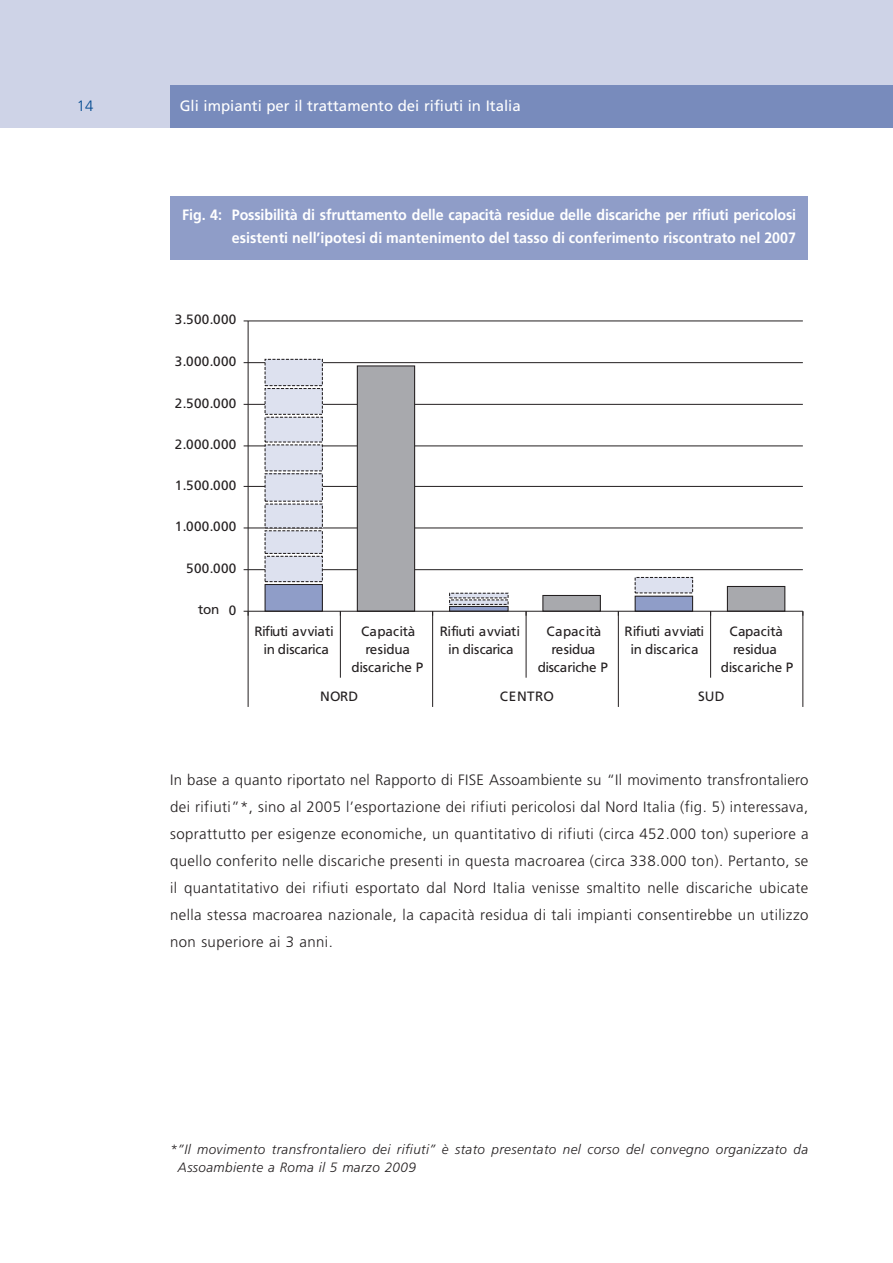
<style>
.page{position:relative;width:893px;height:1263px;background:#fff}
.page>*{position:absolute;margin:0;border:0;box-sizing:border-box;transform-origin:0 0}
.t1{font:300 15px/27px "Frutiger";letter-spacing:.03em;color:#231f20;text-align:justify}
.t2{font:700 15px/22.5px "Frutiger";letter-spacing:-.01em;color:#fff;text-align:right;scale:.95 1}
.t3{font:15px "Frutiger";color:#fff}
.t4{font:300 15px "Frutiger";color:#014990}
.t5{font:13.5px/18px "Frutiger";color:#231f20;text-align:center}
.t6{font:italic 300 13.5px/18px "Frutiger";letter-spacing:.03em;color:#231f20}
</style>
<div class="page">
<div style="left:0;top:0;width:893px;height:128px;background:#ced3e7"></div>
<div style="left:170px;top:85px;width:723px;height:43px;background:#788bbc"></div>
<div style="left:170px;top:196px;width:638px;height:63px;background:#8f9dc8"></div>
<hr style="left:248px;top:569px;width:555px;height:1px;background:#231f20">
<hr style="left:248px;top:528px;width:555px;height:1px;background:#231f20">
<hr style="left:248px;top:486px;width:555px;height:1px;background:#231f20">
<hr style="left:248px;top:446px;width:555px;height:1px;background:#231f20">
<hr style="left:248px;top:404px;width:555px;height:1px;background:#231f20">
<hr style="left:248px;top:362px;width:555px;height:1px;background:#231f20">
<hr style="left:248px;top:321px;width:555px;height:1px;background:#231f20">
<div style="left:265px;top:584px;width:57px;height:27px;background:#8f9dc8"></div>
<div style="left:265px;top:584px;width:58px;height:28px;border:1px solid #231f20"></div>
<div style="left:357px;top:366px;width:58px;height:245px;background:#a8a9ad"></div>
<div style="left:357px;top:365px;width:58px;height:247px;border:1px solid #231f20"></div>
<div style="left:450px;top:606px;width:58px;height:5px;background:#8f9dc8"></div>
<div style="left:449px;top:606px;width:60px;height:6px;border:1px solid #231f20"></div>
<div style="left:543px;top:595px;width:57px;height:16px;background:#a8a9ad"></div>
<div style="left:542px;top:595px;width:59px;height:17px;border:1px solid #231f20"></div>
<div style="left:635px;top:596px;width:58px;height:15px;background:#8f9dc8"></div>
<div style="left:635px;top:596px;width:58px;height:16px;border:1px solid #231f20"></div>
<div style="left:727px;top:586px;width:58px;height:25px;background:#a8a9ad"></div>
<div style="left:727px;top:586px;width:58px;height:26px;border:1px solid #231f20"></div>
<div style="left:635px;top:577px;width:58px;height:16px;background:#dde1ef"></div>
<div style="left:265px;top:531px;width:57px;height:22px;background:#dde1ef"></div>
<div style="left:265px;top:530px;width:58px;height:24px;border:1px dashed #231f20"></div>
<div style="left:450px;top:593px;width:58px;height:5px;background:#dde1ef"></div>
<div style="left:265px;top:474px;width:57px;height:27px;background:#dde1ef"></div>
<div style="left:265px;top:473px;width:58px;height:29px;border:1px dashed #231f20"></div>
<div style="left:265px;top:445px;width:57px;height:26px;background:#dde1ef"></div>
<div style="left:265px;top:417px;width:57px;height:25px;background:#dde1ef"></div>
<div style="left:265px;top:388px;width:57px;height:26px;background:#dde1ef"></div>
<div style="left:265px;top:388px;width:58px;height:27px;border:1px dashed #231f20"></div>
<div style="left:265px;top:359px;width:57px;height:27px;background:#dde1ef"></div>
<div style="left:265px;top:359px;width:58px;height:27px;border:1px dashed #231f20"></div>
<hr style="left:248px;top:321px;width:1px;height:290px;background:#231f20">
<hr style="left:248px;top:611px;width:555px;height:1px;background:#231f20">
<hr style="left:340px;top:611px;width:1px;height:67px;background:#231f20">
<hr style="left:526px;top:611px;width:1px;height:67px;background:#231f20">
<hr style="left:710px;top:611px;width:1px;height:67px;background:#231f20">
<hr style="left:248px;top:611px;width:1px;height:96px;background:#231f20">
<hr style="left:802px;top:611px;width:1px;height:96px;background:#231f20">
<hr style="left:432px;top:611px;width:1px;height:96px;background:#231f20">
<hr style="left:618px;top:611px;width:1px;height:96px;background:#231f20">
<div style="left:265px;top:504px;width:57px;height:24px;background:#dde1ef"></div>
<svg style="left:450px;top:600px;width:58px;height:4px"></svg>
<div style="left:265px;top:556px;width:57px;height:26px;background:#dde1ef"></div>
<div style="left:265px;top:556px;width:58px;height:26px;border:1px dashed #231f20"></div>
<p class="t4" style="left:77px;top:100px;width:18px">14</p>
<p class="t3" style="left:180px;top:100px;width:342px">Gli impianti per il trattamento dei rifiuti in Italia</p>
<p class="t2" style="left:182px;top:205px;width:648px">Fig. 4: Possibilità di sfruttamento delle capacità residue delle discariche per rifiuti pericolosi esistenti nell’ipotesi di mantenimento del tasso di conferimento riscontrato nel 2007</p>
<p class="t5" style="left:175px;top:312px;width:63px">3.500.000</p>
<p class="t5" style="left:175px;top:353px;width:63px">3.000.000</p>
<p class="t5" style="left:175px;top:395px;width:63px">2.500.000</p>
<p class="t5" style="left:175px;top:437px;width:63px">2.000.000</p>
<p class="t5" style="left:175px;top:477px;width:63px">1.500.000</p>
<p class="t5" style="left:175px;top:519px;width:63px">1.000.000</p>
<p class="t5" style="left:186px;top:560px;width:52px">500.000</p>
<p class="t5" style="left:198px;top:601px;width:23px">ton</p>
<p class="t5" style="left:229px;top:602px;width:9px">0</p>
<p class="t5" style="left:254px;top:623px;width:81px">Rifiuti avviati in discarica</p>
<p class="t5" style="left:352px;top:623px;width:73px">Capacità residua discariche P</p>
<p class="t5" style="left:440px;top:623px;width:82px">Rifiuti avviati in discarica</p>
<p class="t5" style="left:538px;top:623px;width:72px">Capacità residua discariche P</p>
<p class="t5" style="left:625px;top:623px;width:81px">Rifiuti avviati in discarica</p>
<p class="t5" style="left:721px;top:623px;width:74px">Capacità residua discariche P</p>
<p class="t5" style="left:320px;top:688px;width:40px">NORD</p>
<p class="t5" style="left:500px;top:688px;width:56px">CENTRO</p>
<p class="t5" style="left:698px;top:688px;width:28px">SUD</p>
<p class="t1" style="left:170px;top:768px;width:640px">In base a quanto riportato nel Rapporto di FISE Assoambiente su “Il movimento transfrontaliero dei rifiuti”*, sino al 2005 l’esportazione dei rifiuti pericolosi dal Nord Italia (fig. 5) interessava, soprattutto per esigenze economiche, un quantitativo di rifiuti (circa 452.000 ton) superiore a quello conferito nelle discariche presenti in questa macroarea (circa 338.000 ton). Pertanto, se il quantatitativo dei rifiuti esportato dal Nord Italia venisse smaltito nelle discariche ubicate nella stessa macroarea nazionale, la capacità residua di tali impianti consentirebbe un utilizzo non superiore ai 3 anni.</p>
<p class="t6" style="left:178px;top:1141px;width:632px;text-indent:-8px">*”Il movimento transfrontaliero dei rifiuti” è stato presentato nel corso del convegno organizzato da<br>Assoambiente a Roma il 5 marzo 2009</p>
</div>
